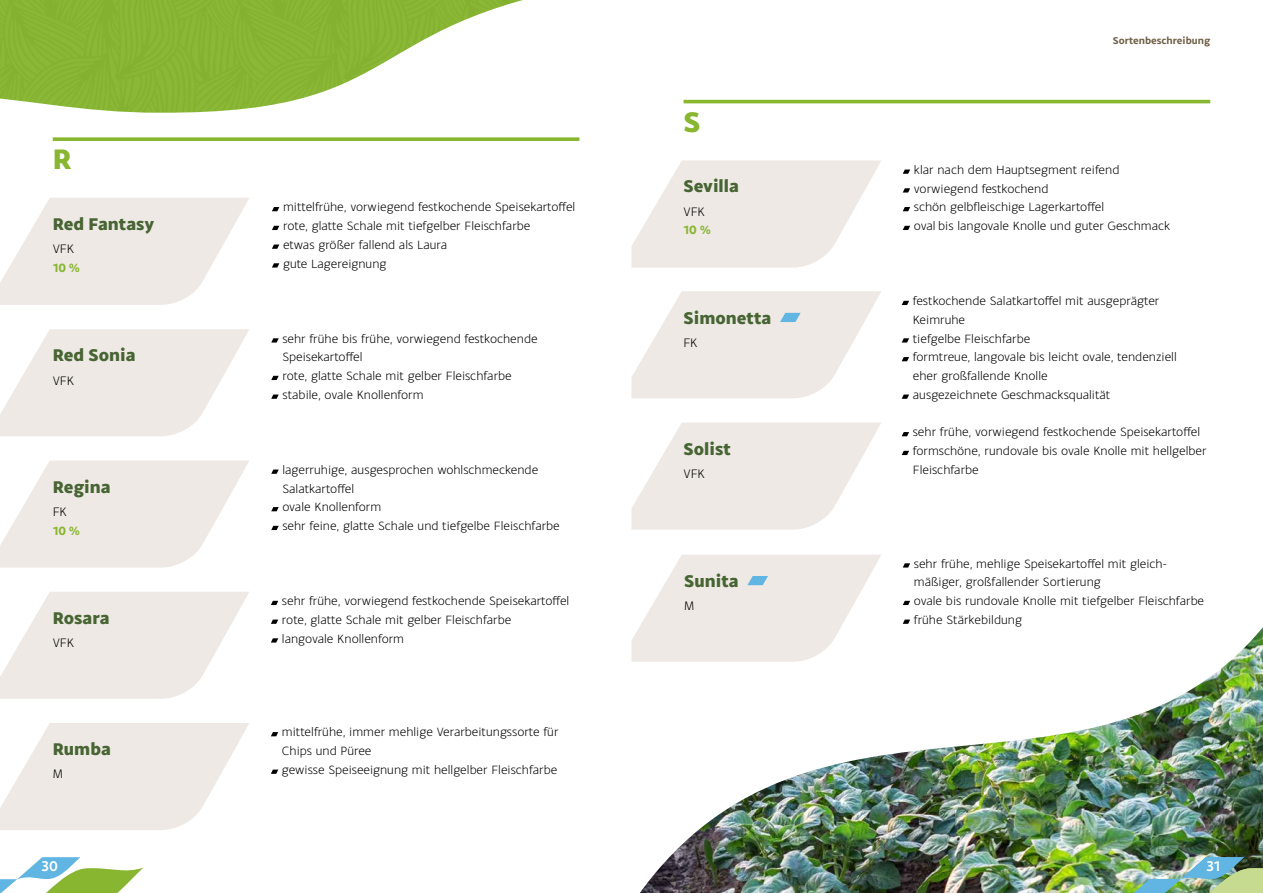
<style>
.page{position:relative;width:1263px;height:893px;background:#fff}
.page>*{position:absolute;margin:0;border:0;box-sizing:border-box;transform-origin:0 0}
.t1{font:800 30px "Monsal Gothic";color:#88b631}
.t2{font:800 18px "Monsal Gothic";color:#476433}
.t3{font:500 15px "Monsal Gothic";color:#fff}
.t4{font:300 13.05px "Monsal Gothic";letter-spacing:-.02em;color:#000}
.t5{font:300 12.75px/18.8px "Monsal Gothic";color:#000}
.t6{font:700 12.75px "Monsal Gothic";color:#88b631}
.t7{font:700 10.5px "Monsal Gothic";color:#705f47}
</style>
<div class="page">
<svg style="left:0;top:857px;width:144px;height:36px"></svg>
<img style="left:640px;top:627px;width:623px;height:266px">
<svg style="left:903px;top:563px;width:7px;height:5px"></svg>
<svg style="left:903px;top:601px;width:7px;height:4px"></svg>
<svg style="left:903px;top:620px;width:7px;height:4px"></svg>
<svg style="left:631px;top:160px;width:250px;height:108px"></svg>
<svg style="left:631px;top:423px;width:250px;height:107px"></svg>
<svg style="left:0;top:329px;width:249px;height:107px"></svg>
<svg style="left:0;top:198px;width:249px;height:107px"></svg>
<svg style="left:0;top:461px;width:249px;height:107px"></svg>
<svg style="left:0;top:592px;width:249px;height:107px"></svg>
<svg style="left:0;top:723px;width:249px;height:107px"></svg>
<svg style="left:271px;top:338px;width:8px;height:5px"></svg>
<svg style="left:271px;top:376px;width:8px;height:4px"></svg>
<svg style="left:271px;top:395px;width:8px;height:4px"></svg>
<svg style="left:271px;top:470px;width:8px;height:4px"></svg>
<svg style="left:271px;top:507px;width:8px;height:4px"></svg>
<svg style="left:271px;top:526px;width:8px;height:4px"></svg>
<svg style="left:271px;top:601px;width:7px;height:4px"></svg>
<svg style="left:271px;top:620px;width:7px;height:4px"></svg>
<svg style="left:271px;top:638px;width:7px;height:5px"></svg>
<svg style="left:271px;top:732px;width:7px;height:4px"></svg>
<svg style="left:271px;top:770px;width:7px;height:4px"></svg>
<svg style="left:903px;top:170px;width:7px;height:4px"></svg>
<svg style="left:903px;top:188px;width:7px;height:5px"></svg>
<svg style="left:903px;top:207px;width:7px;height:4px"></svg>
<svg style="left:903px;top:226px;width:7px;height:4px"></svg>
<svg style="left:902px;top:301px;width:7px;height:4px"></svg>
<svg style="left:902px;top:338px;width:7px;height:5px"></svg>
<svg style="left:902px;top:357px;width:7px;height:4px"></svg>
<svg style="left:902px;top:395px;width:7px;height:4px"></svg>
<svg style="left:902px;top:432px;width:7px;height:4px"></svg>
<svg style="left:902px;top:451px;width:7px;height:4px"></svg>
<svg style="left:631px;top:291px;width:250px;height:107px"></svg>
<hr style="left:684px;top:100px;width:526px;height:3px;background:#88b631">
<svg style="left:53px;top:137px;width:526px;height:4px;background:#93bd45"></svg>
<svg style="left:631px;top:555px;width:250px;height:107px"></svg>
<svg style="left:272px;top:207px;width:7px;height:4px"></svg>
<svg style="left:272px;top:226px;width:7px;height:4px"></svg>
<svg style="left:272px;top:245px;width:7px;height:4px"></svg>
<svg style="left:272px;top:263px;width:7px;height:5px"></svg>
<img style="left:1118px;top:857px;width:145px;height:36px">
<img style="left:0;top:0;width:523px;height:113px">
<h1 class="t1" style="left:53px;top:139px;width:21px">R</h1>
<h2 class="t2" style="left:53px;top:212px;width:103px">Red Fantasy</h2>
<p class="t4" style="left:53px;top:240px;width:23px">VFK</p>
<p class="t6" style="left:53px;top:259px;width:29px">10 %</p>
<h2 class="t2" style="left:53px;top:343px;width:84px">Red Sonia</h2>
<p class="t4" style="left:53px;top:372px;width:23px">VFK</p>
<h2 class="t2" style="left:53px;top:474px;width:59px">Regina</h2>
<p class="t4" style="left:53px;top:503px;width:16px">FK</p>
<p class="t6" style="left:53px;top:522px;width:29px">10 %</p>
<h2 class="t2" style="left:53px;top:606px;width:58px">Rosara</h2>
<p class="t4" style="left:53px;top:635px;width:23px">VFK</p>
<h2 class="t2" style="left:53px;top:737px;width:60px">Rumba</h2>
<p class="t4" style="left:53px;top:766px;width:12px">M</p>
<p class="t3" style="left:42px;top:857px;width:18px">30</p>
<p class="t5" style="left:283px;top:197px;width:294px">mittelfrühe, vorwiegend festkochende Speisekartoffel rote, glatte Schale mit tiefgelber Fleischfarbe<br>etwas größer fallend als Laura<br>gute Lagereignung</p>
<p class="t5" style="left:282px;top:328px;width:257px">sehr frühe bis frühe, vorwiegend festkochende Speisekartoffel<br>rote, glatte Schale mit gelber Fleischfarbe stabile, ovale Knollenform</p>
<p class="t5" style="left:282px;top:460px;width:279px">lagerruhige, ausgesprochen wohlschmeckende Salatkartoffel<br>ovale Knollenform<br>sehr feine, glatte Schale und tiefgelbe Fleischfarbe</p>
<p class="t5" style="left:282px;top:591px;width:289px">sehr frühe, vorwiegend festkochende Speisekartoffel rote, glatte Schale mit gelber Fleischfarbe<br>langovale Knollenform</p>
<p class="t5" style="left:282px;top:722px;width:278px">mittelfrühe, immer mehlige Verarbeitungssorte für<br>Chips und Püree<br>gewisse Speiseeignung mit hellgelber Fleischfarbe</p>
<h1 class="t1" style="left:684px;top:102px;width:19px">S</h1>
<h2 class="t2" style="left:684px;top:174px;width:57px">Sevilla</h2>
<p class="t4" style="left:684px;top:203px;width:23px">VFK</p>
<p class="t6" style="left:684px;top:222px;width:29px">10 %</p>
<h2 class="t2" style="left:684px;top:305px;width:89px">Simonetta</h2>
<p class="t4" style="left:684px;top:334px;width:16px">FK</p>
<h2 class="t2" style="left:684px;top:437px;width:49px">Solist</h2>
<p class="t4" style="left:684px;top:465px;width:23px">VFK</p>
<h2 class="t2" style="left:684px;top:569px;width:56px">Sunita</h2>
<p class="t4" style="left:684px;top:598px;width:12px">M</p>
<p class="t7" style="left:1113px;top:34px;width:99px">Sortenbeschreibung</p>
<p class="t5" style="left:914px;top:160px;width:258px">klar nach dem Hauptsegment reifend vorwiegend festkochend<br>schön gelbfleischige Lagerkartoffel<br>oval bis langovale Knolle und guter Geschmack</p>
<p class="t5" style="left:913px;top:291px;width:265px">festkochende Salatkartoffel mit ausgeprägter Keimruhe<br>tiefgelbe Fleischfarbe<br>formtreue, langovale bis leicht ovale, tendenziell eher großfallende Knolle<br>ausgezeichnete Geschmacksqualität</p>
<p class="t5" style="left:913px;top:422px;width:295px">sehr frühe, vorwiegend festkochende Speisekartoffel formschöne, rundovale bis ovale Knolle mit hellgelber<br>Fleischfarbe</p>
<p class="t5" style="left:914px;top:553px;width:292px">sehr frühe, mehlige Speisekartoffel mit gleich&shy;mäßiger, großfallender Sortierung<br>ovale bis rundovale Knolle mit tiefgelber Fleischfarbe frühe Stärkebildung</p>
<p class="t3" style="left:1206px;top:857px;width:15px">31</p>
</div>
